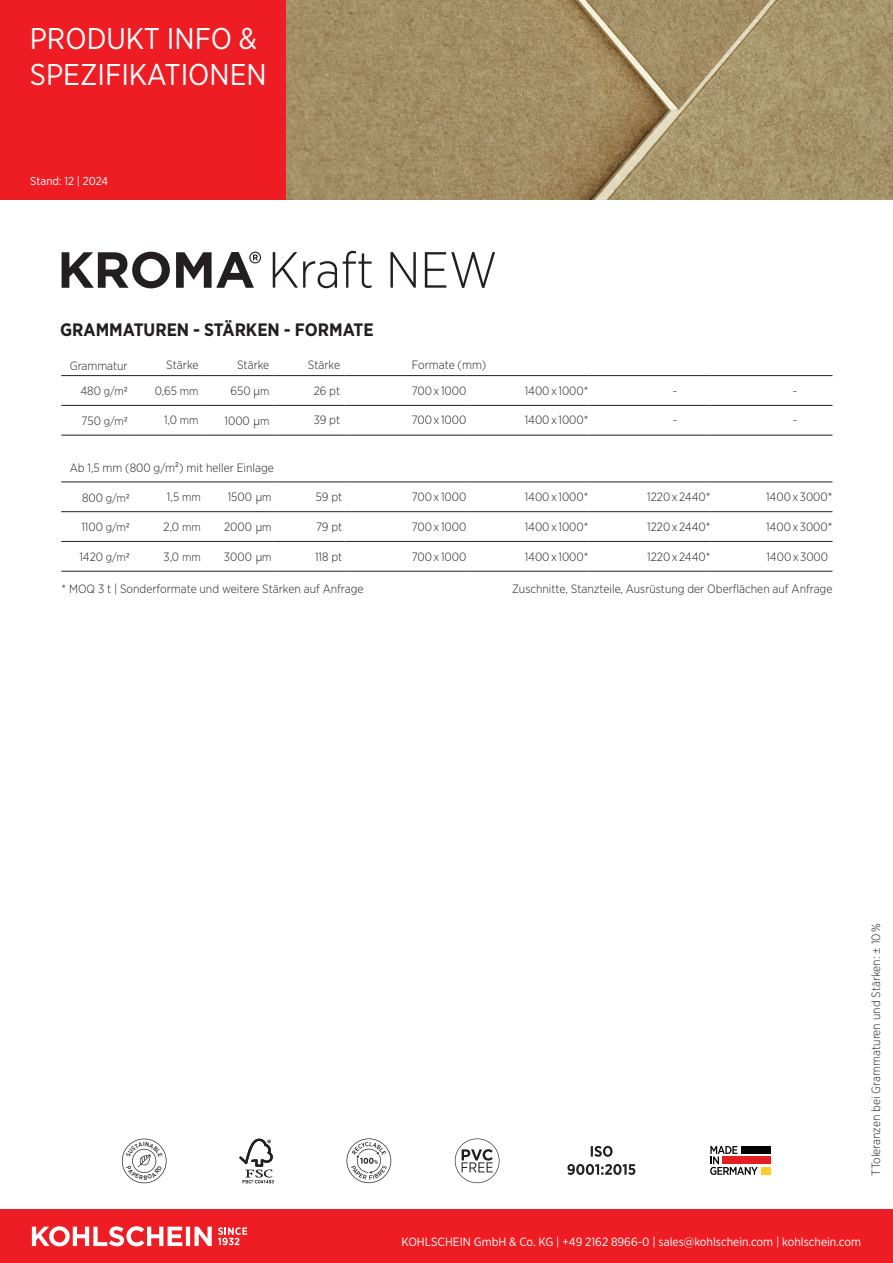
<style>
.page{position:relative;width:893px;height:1263px;background:#fff}
.page>*{position:absolute;margin:0;border:0;box-sizing:border-box;transform-origin:0 0}
.t1{font:30px/36px "Gotham Narrow";color:#fff}
.t2{font:700 18px "Gotham Narrow";color:#231f20}
.t3{font:300 12px "Gotham Narrow";color:#231f20}
.t4{font:12px "Gotham Narrow";color:#fff}
.t5{font:11.55px "Gotham Narrow";color:#fff}
.s1{font-size:11.25px}
.s2{font-weight:400;font-size:11.25px}
.s3{font-family:"Gill Sans Nova";font-size:13.2px}
.s4{font-weight:400}
</style>
<div class="page">
<div style="left:0;top:1209px;width:893px;height:54px;background:#ee1d23"></div>
<div style="left:0;top:0;width:286px;height:200px;background:#ee1d23"></div>
<svg style="left:32px;top:1226px;width:180px;height:20px"></svg>
<svg style="left:218px;top:1227px;width:29px;height:18px"></svg>
<svg style="left:239px;top:1139px;width:35px;height:44px"></svg>
<svg style="left:567px;top:1164px;width:68px;height:11px"></svg>
<svg style="left:591px;top:1146px;width:22px;height:11px"></svg>
<div style="left:741px;top:1146px;width:29px;height:8px;background:#000001"></div>
<div style="left:722px;top:1156px;width:48px;height:8px;background:#e51e24"></div>
<div style="left:761px;top:1167px;width:9px;height:8px;background:#fecc27"></div>
<svg style="left:710px;top:1146px;width:48px;height:29px"></svg>
<svg style="left:455px;top:1138px;width:44px;height:45px"></svg>
<svg style="left:273px;top:252px;width:64px;height:36px"></svg>
<svg style="left:343px;top:251px;width:29px;height:37px"></svg>
<svg style="left:390px;top:252px;width:26px;height:36px"></svg>
<svg style="left:425px;top:252px;width:70px;height:36px"></svg>
<svg style="left:62px;top:252px;width:108px;height:36px"></svg>
<svg style="left:176px;top:252px;width:85px;height:36px"></svg>
<svg style="left:347px;top:1138px;width:44px;height:45px"></svg>
<hr style="left:61px;top:375px;width:71px;height:1px;background:#231f20">
<hr style="left:61px;top:405px;width:71px;height:1px;background:#231f20">
<hr style="left:61px;top:435px;width:71px;height:1px;background:#231f20">
<hr style="left:61px;top:482px;width:71px;height:1px;background:#231f20">
<hr style="left:61px;top:511px;width:71px;height:1px;background:#231f20">
<hr style="left:61px;top:541px;width:71px;height:1px;background:#231f20">
<hr style="left:61px;top:571px;width:71px;height:1px;background:#231f20">
<hr style="left:132px;top:375px;width:71px;height:1px;background:#231f20">
<hr style="left:203px;top:375px;width:71px;height:1px;background:#231f20">
<hr style="left:274px;top:375px;width:70px;height:1px;background:#231f20">
<hr style="left:344px;top:375px;width:122px;height:1px;background:#231f20">
<hr style="left:132px;top:405px;width:71px;height:1px;background:#231f20">
<hr style="left:203px;top:405px;width:71px;height:1px;background:#231f20">
<hr style="left:274px;top:405px;width:70px;height:1px;background:#231f20">
<hr style="left:344px;top:405px;width:122px;height:1px;background:#231f20">
<hr style="left:132px;top:435px;width:71px;height:1px;background:#231f20">
<hr style="left:203px;top:435px;width:71px;height:1px;background:#231f20">
<hr style="left:274px;top:435px;width:70px;height:1px;background:#231f20">
<hr style="left:344px;top:435px;width:122px;height:1px;background:#231f20">
<hr style="left:132px;top:482px;width:71px;height:1px;background:#231f20">
<hr style="left:203px;top:482px;width:71px;height:1px;background:#231f20">
<hr style="left:274px;top:482px;width:70px;height:1px;background:#231f20">
<hr style="left:344px;top:482px;width:122px;height:1px;background:#231f20">
<hr style="left:132px;top:511px;width:71px;height:1px;background:#231f20">
<hr style="left:203px;top:511px;width:71px;height:1px;background:#231f20">
<hr style="left:274px;top:511px;width:70px;height:1px;background:#231f20">
<hr style="left:344px;top:511px;width:122px;height:1px;background:#231f20">
<hr style="left:132px;top:541px;width:71px;height:1px;background:#231f20">
<hr style="left:203px;top:541px;width:71px;height:1px;background:#231f20">
<hr style="left:274px;top:541px;width:70px;height:1px;background:#231f20">
<hr style="left:344px;top:541px;width:122px;height:1px;background:#231f20">
<hr style="left:132px;top:571px;width:71px;height:1px;background:#231f20">
<hr style="left:203px;top:571px;width:71px;height:1px;background:#231f20">
<hr style="left:274px;top:571px;width:70px;height:1px;background:#231f20">
<hr style="left:344px;top:571px;width:122px;height:1px;background:#231f20">
<hr style="left:466px;top:375px;width:122px;height:1px;background:#231f20">
<hr style="left:588px;top:375px;width:122px;height:1px;background:#231f20">
<hr style="left:710px;top:375px;width:122px;height:1px;background:#231f20">
<hr style="left:466px;top:405px;width:122px;height:1px;background:#231f20">
<hr style="left:588px;top:405px;width:122px;height:1px;background:#231f20">
<hr style="left:710px;top:405px;width:122px;height:1px;background:#231f20">
<hr style="left:466px;top:435px;width:122px;height:1px;background:#231f20">
<hr style="left:588px;top:435px;width:122px;height:1px;background:#231f20">
<hr style="left:710px;top:435px;width:122px;height:1px;background:#231f20">
<hr style="left:466px;top:482px;width:122px;height:1px;background:#231f20">
<hr style="left:588px;top:482px;width:122px;height:1px;background:#231f20">
<hr style="left:710px;top:482px;width:122px;height:1px;background:#231f20">
<hr style="left:466px;top:511px;width:122px;height:1px;background:#231f20">
<hr style="left:588px;top:511px;width:122px;height:1px;background:#231f20">
<hr style="left:710px;top:511px;width:122px;height:1px;background:#231f20">
<hr style="left:466px;top:541px;width:122px;height:1px;background:#231f20">
<hr style="left:588px;top:541px;width:122px;height:1px;background:#231f20">
<hr style="left:710px;top:541px;width:122px;height:1px;background:#231f20">
<hr style="left:466px;top:571px;width:122px;height:1px;background:#231f20">
<hr style="left:588px;top:571px;width:122px;height:1px;background:#231f20">
<hr style="left:710px;top:571px;width:122px;height:1px;background:#231f20">
<img style="left:286px;top:0;width:607px;height:200px">
<svg style="left:122px;top:1138px;width:45px;height:45px"></svg>
<h1 class="t1" style="left:30px;top:20px;width:238px">PRODUKT INFO &amp;<br>SPEZIFIKATIONEN</h1>
<p class="t5" style="left:30px;top:174px;width:79px">Stand: 12 | 2024</p>
<p class="t2" style="left:60px;top:318px;width:315px">GRAMMATUREN - STÄRKEN - FORMATE</p>
<p class="t3" style="left:70px;top:358px;width:60px">Grammatur</p>
<p class="t3" style="left:166px;top:357px;width:34px">Stärke</p>
<p class="t3" style="left:237px;top:357px;width:34px">Stärke</p>
<p class="t3" style="left:308px;top:357px;width:34px">Stärke</p>
<p class="t3" style="left:412px;top:357px;width:76px">Formate (mm)</p>
<p class="t3" style="left:80px;top:384px;width:49px">480 <span class="s1">g/m</span><span class="s2">2</span></p>
<p class="t3" style="left:155px;top:383px;width:45px">0,65 <span class="s1">mm</span></p>
<p class="t3" style="left:231px;top:383px;width:40px">650 <span class="s3">µ</span><span class="s1">m</span></p>
<p class="t3" style="left:314px;top:383px;width:28px">26 pt</p>
<p class="t3" style="left:412px;top:383px;width:56px">700 x 1000</p>
<p class="t3" style="left:525px;top:383px;width:65px">1400 x 1000*</p>
<p class="t3" style="left:673px;top:383px;width:6px">-</p>
<p class="t3" style="left:793px;top:383px;width:6px">-</p>
<p class="t3" style="left:82px;top:413px;width:48px">750 <span class="s1">g/m</span><span class="s2">2</span></p>
<p class="t3" style="left:164px;top:413px;width:36px">1,0 <span class="s1">mm</span></p>
<p class="t3" style="left:224px;top:413px;width:46px">1000 <span class="s3">µ</span><span class="s1">m</span></p>
<p class="t3" style="left:314px;top:413px;width:28px">39 pt</p>
<p class="t3" style="left:412px;top:413px;width:56px">700 x 1000</p>
<p class="t3" style="left:525px;top:413px;width:65px">1400 x 1000*</p>
<p class="t3" style="left:673px;top:413px;width:6px">-</p>
<p class="t3" style="left:793px;top:413px;width:6px">-</p>
<p class="t3" style="left:70px;top:460px;width:206px">Ab 1,5 mm (800 g/m<span class="s4">²</span>) mit heller Einlage</p>
<p class="t3" style="left:82px;top:490px;width:49px">800 <span class="s1">g/m</span><span class="s2">2</span></p>
<p class="t3" style="left:167px;top:489px;width:35px">1,5 <span class="s1">mm</span></p>
<p class="t3" style="left:228px;top:490px;width:45px">1500 <span class="s3">µ</span><span class="s1">m</span></p>
<p class="t3" style="left:316px;top:489px;width:28px">59 pt</p>
<p class="t3" style="left:412px;top:489px;width:56px">700 x 1000</p>
<p class="t3" style="left:525px;top:489px;width:65px">1400 x 1000*</p>
<p class="t3" style="left:647px;top:489px;width:65px">1220 x 2440*</p>
<p class="t3" style="left:766px;top:489px;width:68px">1400 x 3000*</p>
<p class="t3" style="left:81px;top:520px;width:50px">1100 <span class="s1">g/m</span><span class="s2">2</span></p>
<p class="t3" style="left:164px;top:519px;width:39px">2,0 <span class="s1">mm</span></p>
<p class="t3" style="left:224px;top:519px;width:49px">2000 <span class="s3">µ</span><span class="s1">m</span></p>
<p class="t3" style="left:316px;top:519px;width:28px">79 pt</p>
<p class="t3" style="left:412px;top:519px;width:56px">700 x 1000</p>
<p class="t3" style="left:525px;top:519px;width:65px">1400 x 1000*</p>
<p class="t3" style="left:647px;top:519px;width:65px">1220 x 2440*</p>
<p class="t3" style="left:766px;top:519px;width:68px">1400 x 3000*</p>
<p class="t3" style="left:79px;top:549px;width:52px">1420 <span class="s1">g/m</span><span class="s2">2</span></p>
<p class="t3" style="left:163px;top:549px;width:39px">3,0 <span class="s1">mm</span></p>
<p class="t3" style="left:224px;top:549px;width:49px">3000 <span class="s3">µ</span><span class="s1">m</span></p>
<p class="t3" style="left:315px;top:549px;width:29px">118 pt</p>
<p class="t3" style="left:412px;top:549px;width:56px">700 x 1000</p>
<p class="t3" style="left:525px;top:549px;width:65px">1400 x 1000*</p>
<p class="t3" style="left:647px;top:549px;width:65px">1220 x 2440*</p>
<p class="t3" style="left:766px;top:549px;width:63px">1400 x 3000</p>
<p class="t3" style="left:62px;top:582px;width:304px">* MOQ 3 t | Sonderformate und weitere Stärken auf Anfrage</p>
<p class="t3" style="left:512px;top:582px;width:322px">Zuschnitte, Stanzteile, Ausrüstung der Oberflächen auf Anfrage</p>
<p class="t3" style="left:869px;top:1176px;width:254px;rotate:-90deg">TToleranzen bei Grammaturen und Stärken: ± 10 %</p>
<p class="t4" style="left:401px;top:1234px;width:461px">KOHLSCHEIN GmbH &amp; Co. KG | +49 2162 8966-0 | sales@kohlschein.com | kohlschein.com</p>
</div>
